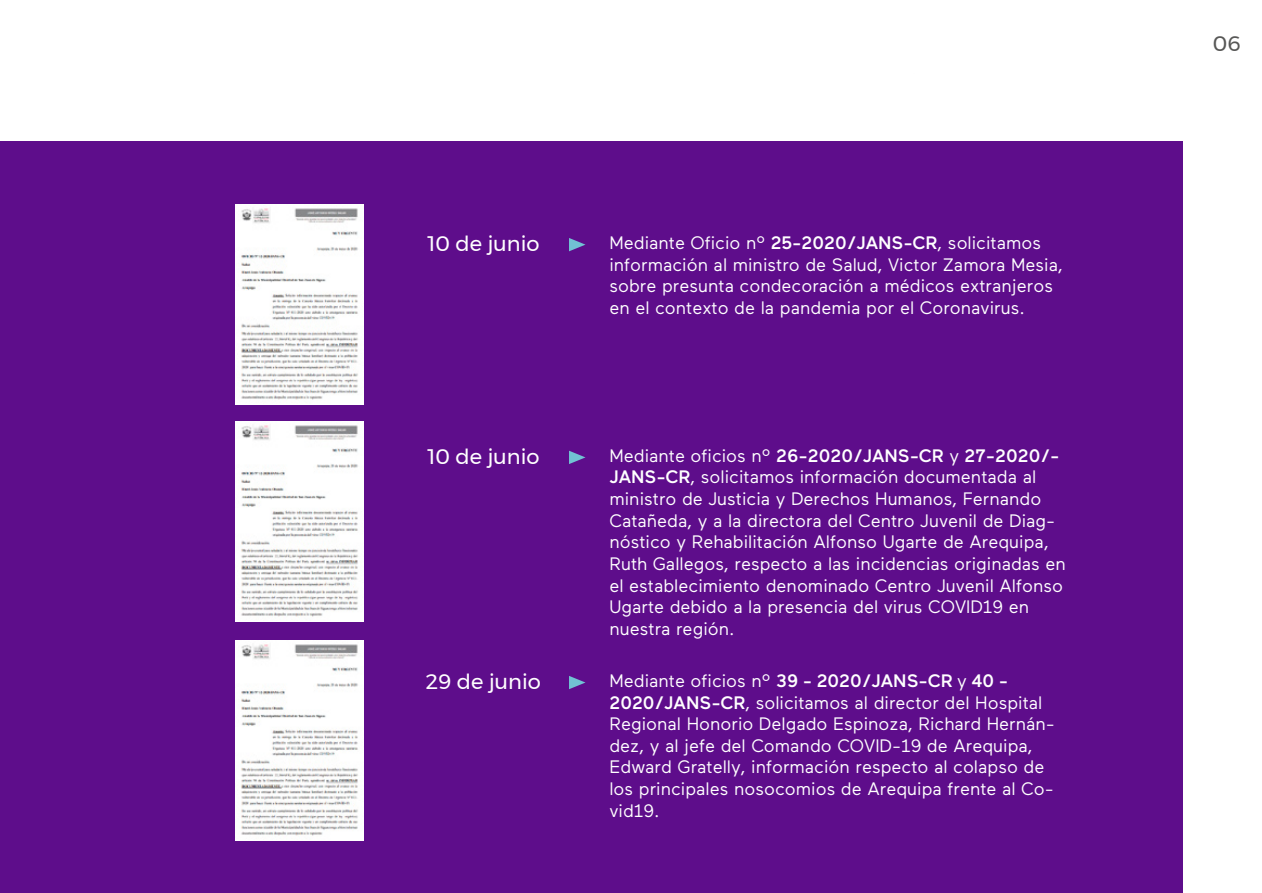
<style>
.page{position:relative;width:1262px;height:893px;background:#fff}
.page>*{position:absolute;margin:0;border:0;box-sizing:border-box;transform-origin:0 0}
.t1{font:21px "Montserrat";color:#fff}
.t2{font:21px "Montserrat";color:#575756}
.t3{font:18px/21.6px "Maax";color:#fff}
.s1{font-weight:500}
</style>
<div class="page">
<div style="left:0;top:142px;width:1182px;height:750px;background:#5e0d8b"></div>
<svg style="left:569px;top:238px;width:16px;height:13px"></svg>
<img style="left:236px;top:205px;width:127px;height:199px">
<img style="left:236px;top:422px;width:127px;height:199px">
<img style="left:236px;top:641px;width:127px;height:199px">
<svg style="left:569px;top:450px;width:16px;height:14px"></svg>
<svg style="left:569px;top:676px;width:16px;height:13px"></svg>
<p class="t2" style="left:1212px;top:28px;width:30px">06</p>
<p class="t1" style="left:427px;top:227px;width:114px">10 de junio</p>
<p class="t3" style="left:609px;top:232px;width:455px">Mediante Oficio nº <span class="s1">25-2020/JANS-CR</span>, solicitamos información al ministro de Salud, Victor Zamora Mesia, sobre presunta condecoración a médicos extranjeros en el contexto de la pandemia por el Coronavirus.</p>
<p class="t1" style="left:427px;top:440px;width:114px">10 de junio</p>
<p class="t3" style="left:609px;top:445px;width:458px">Mediante oficios nº <span class="s1">26-2020/JANS-CR</span> y <span class="s1">27-2020/- JANS-CR</span>, solicitamos información documentada al ministro de Justicia y Derechos Humanos, Fernando Catañeda, y a la directora del Centro Juvenil de Diag&shy;nóstico y Rehabilitación Alfonso Ugarte de Arequipa, Ruth Gallegos, respecto a las incidencias originadas en el establecimiento denominado Centro Juvenil Alfonso Ugarte debido a la presencia del virus COVID19 en nuestra región.</p>
<p class="t1" style="left:426px;top:665px;width:116px">29 de junio</p>
<p class="t3" style="left:609px;top:670px;width:447px">Mediante oficios nº <span class="s1">39 - 2020/JANS-CR</span> y <span class="s1">40 - 2020/JANS-CR</span>, solicitamos al director del Hospital Regional Honorio Delgado Espinoza, Richard Hernán&shy;dez, y al jefe del Comando COVID-19 de Arequipa, Edward Gratelly, información respecto al colapso de los principales nosocomios de Arequipa frente al Co&shy;vid19.</p>
</div>
